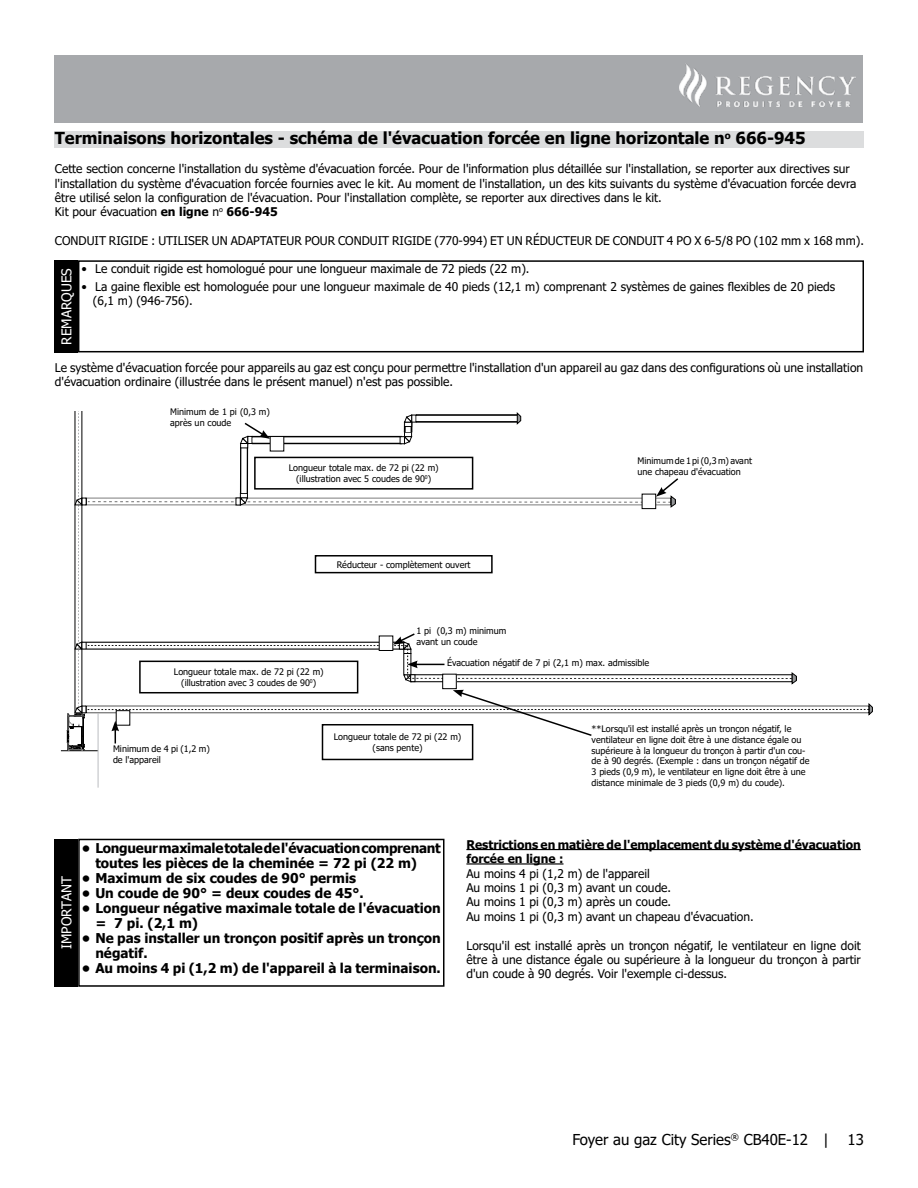
<style>
.page{position:relative;width:918px;height:1188px;background:#fff}
.page>*{position:absolute;margin:0;border:0;box-sizing:border-box;transform-origin:0 0}
.t1{font:700 16.5px "Tahoma";color:#000}
.t2{font:15px "Tahoma";color:#000}
.t3{font:700 13.5px/15px "Tahoma";color:#000}
.t4{font:700 13.5px/15px "Tahoma";letter-spacing:-.02em;color:#000}
.t5{font:13.5px "Tahoma";color:#fff}
.t6{font:12px/14.4px "Tahoma";color:#000}
.t7{font:700 12px/14.4px "Tahoma";color:#000}
.t8{font:9px/10.8px "Tahoma";color:#000}
.s1{font-weight:700}
</style>
<div class="page">
<div style="left:55px;top:55px;width:808px;height:67px;background:#a7a9ac"></div>
<img style="left:679px;top:64px;width:176px;height:42px">
<hr style="left:98px;top:713px;width:1px;height:75px;background:#bbbdc0">
<hr style="left:466px;top:849px;width:395px;height:1px;background:#000">
<hr style="left:466px;top:863px;width:98px;height:2px;background:#000">
<svg style="left:60px;top:411px;width:813px;height:340px"></svg>
<div style="left:255px;top:457px;width:218px;height:32px;background:#fff"></div>
<div style="left:254px;top:457px;width:219px;height:33px;border:2px solid #000"></div>
<div style="left:322px;top:725px;width:151px;height:34px;background:#fff"></div>
<div style="left:322px;top:724px;width:151px;height:36px;border:2px solid #000"></div>
<div style="left:55px;top:132px;width:809px;height:16px;background:#dcddde"></div>
<div style="left:416px;top:627px;width:100px;height:18px;background:#fff"></div>
<div style="left:140px;top:661px;width:218px;height:32px;background:#fff"></div>
<div style="left:139px;top:661px;width:219px;height:32px;border:2px solid #000"></div>
<div style="left:55px;top:839px;width:23px;height:148px;background:#000"></div>
<div style="left:78px;top:839px;width:366px;height:148px;border:2px solid #000"></div>
<div style="left:55px;top:260px;width:23px;height:92px;background:#000"></div>
<div style="left:78px;top:260px;width:786px;height:92px;border:2px solid #000"></div>
<h1 class="t1" style="left:55px;top:127px;width:752px">Terminaisons horizontales - schéma de l'évacuation forcée en ligne horizontale n<sup>o</sup> 666-945</h1>
<p class="t6" style="left:55px;top:162px;width:803px">Cette section concerne l'installation du système d'évacuation forcée. Pour de l'information plus détaillée sur l'installation, se reporter aux directives sur l'installation du système d'évacuation forcée fournies avec le kit. Au moment de l'installation, un des kits suivants du système d'évacuation forcée devra être utilisé selon la configuration de l'évacuation. Pour l'installation complète, se reporter aux directives dans le kit.<br>Kit pour évacuation <span class="s1">en ligne</span> n<sup>o</sup> <span class="s1">666-945</span></p>
<p class="t6" style="left:55px;top:234px;width:811px">CONDUIT RIGIDE : UTILISER UN ADAPTATEUR POUR CONDUIT RIGIDE (770-994) ET UN RÉDUCTEUR DE CONDUIT 4 PO X 6-5/8 PO (102 mm x 168 mm).</p>
<p class="t5" style="left:58px;top:345px;width:78px;rotate:-90deg">REMARQUES</p>
<p class="t6" style="left:82px;top:262px;width:449px">• Le conduit rigide est homologué pour une longueur maximale de 72 pieds (22 m).</p>
<p class="t6" style="left:93px;top:281px;width:744px;line-height:13.5px;text-indent:-11px">• La gaine flexible est homologuée pour une longueur maximale de 40 pieds (12,1 m) comprenant 2 systèmes de gaines flexibles de 20 pieds (6,1 m) (946-756).</p>
<p class="t6" style="left:55px;top:361px;width:810px">Le système d'évacuation forcée pour appareils au gaz est conçu pour permettre l'installation d'un appareil au gaz dans des configurations où une installation d'évacuation ordinaire (illustrée dans le présent manuel) n'est pas possible.</p>
<p class="t8" style="left:170px;top:407px;width:101px">Minimum de 1 pi (0,3 m) après un coude</p>
<p class="t8" style="left:289px;top:463px;width:151px;text-align:center">Longueur totale max. de 72 pi (22 m) (illustration avec 5 coudes de 90<sup>0</sup>)</p>
<p class="t8" style="left:337px;top:559px;width:135px">Réducteur - complètement ouvert</p>
<p class="t8" style="left:416px;top:626px;width:91px">1 pi (0,3 m) minimum avant un coude</p>
<p class="t8" style="left:637px;top:456px;width:116px">Minimum de 1 pi (0,3 m) avant une chapeau d'évacuation</p>
<p class="t8" style="left:174px;top:667px;width:151px;text-align:center">Longueur totale max. de 72 pi (22 m) (illustration avec 3 coudes de 90<sup>0</sup>)</p>
<p class="t8" style="left:447px;top:658px;width:204px">Évacuation négatif de 7 pi (2,1 m) max. admissible</p>
<p class="t8" style="left:113px;top:744px;width:98px">Minimum de 4 pi (1,2 m) de l'appareil</p>
<p class="t8" style="left:334px;top:732px;width:129px;text-align:center">Longueur totale de 72 pi (22 m) (sans pente)</p>
<p class="t8" style="left:592px;top:724px;width:219px">**Lorsqu'il est installé après un tronçon négatif, le ventilateur en ligne doit être à une distance égale ou supérieure à la longueur du tronçon à partir d'un cou&shy;de à 90 degrés. (Exemple : dans un tronçon négatif de 3 pieds (0,9 m), le ventilateur en ligne doit être à une distance minimale de 3 pieds (0,9 m) du coude).</p>
<p class="t5" style="left:58px;top:949px;width:74px;rotate:-90deg">IMPORTANT</p>
<p class="t4" style="left:95px;top:841px;width:347px;text-indent:-14px">• Longueur maximale totale de l'évacuation comprenant toutes les pièces de la cheminée = 72 pi (22 m)</p>
<p class="t3" style="left:82px;top:871px;width:276px">• Maximum de six coudes de 90° permis</p>
<p class="t3" style="left:82px;top:886px;width:283px">• Un coude de 90° = deux coudes de 45°.</p>
<p class="t3" style="left:95px;top:901px;width:347px;text-indent:-14px">• Longueur négative maximale totale de l'évacuation = 7 pi. (2,1 m)</p>
<p class="t3" style="left:95px;top:931px;width:347px;text-indent:-14px">• Ne pas installer un tronçon positif après un tronçon négatif.</p>
<p class="t3" style="left:82px;top:961px;width:361px">• Au moins 4 pi (1,2 m) de l'appareil à la terminaison.</p>
<p class="t7" style="left:466px;top:838px;width:396px">Restrictions en matière de l'emplacement du système d'évacuation forcée en ligne :</p>
<p class="t6" style="left:466px;top:867px;width:289px">Au moins 4 pi (1,2 m) de l'appareil<br>Au moins 1 pi (0,3 m) avant un coude.<br>Au moins 1 pi (0,3 m) après un coude.<br>Au moins 1 pi (0,3 m) avant un chapeau d'évacuation.</p>
<p class="t6" style="left:466px;top:939px;width:396px;text-align:justify">Lorsqu'il est installé après un tronçon négatif, le ventilateur en ligne doit être à une distance égale ou supérieure à la longueur du tronçon à partir d'un coude à 90 degrés. Voir l'exemple ci-dessus.</p>
<p class="t2" style="left:572px;top:1130px;width:258px">Foyer au gaz City Series<sup>®</sup> CB40E-12 |</p>
<p class="t2" style="left:848px;top:1130px;width:18px">13</p>
</div>
